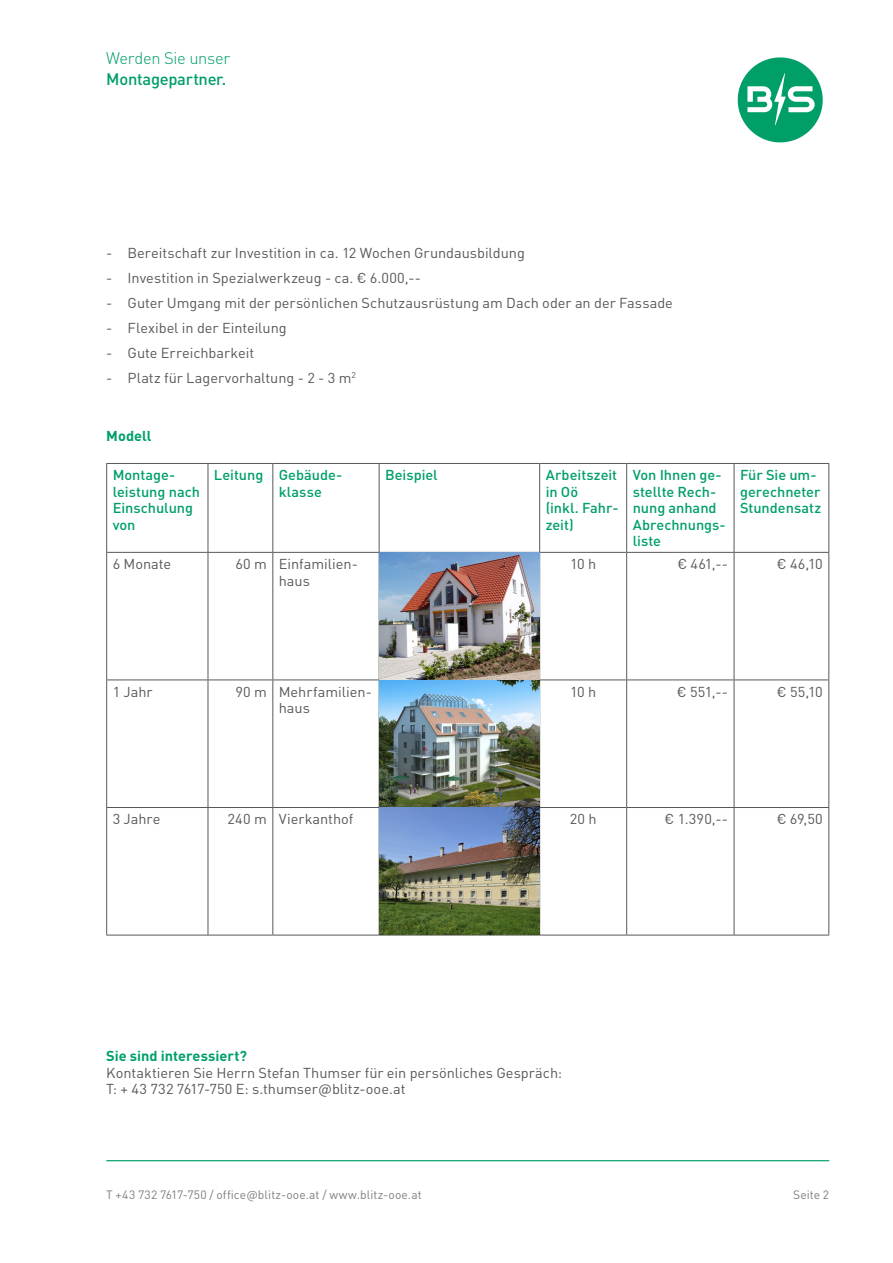
<style>
.page{position:relative;width:893px;height:1263px;background:#fff}
.page>*{position:absolute;margin:0;border:0;box-sizing:border-box;transform-origin:0 0}
.t1{font:500 16.5px "DIN Pro";letter-spacing:-.02em;color:#009f68}
.t2{font:300 16.5px "DIN Pro";letter-spacing:-.02em;color:#009f68}
.BVS_Fließtext{font:14.25px/16.5px "DIN Pro";color:#57585a}
.BVS_Fließtext-2{font:500 14.25px/16.5px "DIN Pro";color:#009f68}
.BVS_Zwischentitel{font:700 14.25px "DIN Pro";color:#009f68}
.t3{font:12px "DIN Pro";letter-spacing:.01em;color:#7e7d7f}
</style>
<div class="page">
<hr style="left:106px;top:1160px;width:723px;height:1px;background:#009f68">
<div style="left:738px;top:57px;width:85px;height:85px;background:#009f68;border-radius:50%"></div>
<svg style="left:747px;top:73px;width:68px;height:52px"></svg>
<hr style="left:106px;top:463px;width:102px;height:1px;background:#57585a">
<hr style="left:106px;top:464px;width:1px;height:88px;background:#57585a">
<hr style="left:208px;top:463px;width:65px;height:1px;background:#57585a">
<hr style="left:208px;top:464px;width:1px;height:88px;background:#57585a">
<hr style="left:273px;top:463px;width:106px;height:1px;background:#57585a">
<hr style="left:272px;top:464px;width:1px;height:88px;background:#57585a">
<hr style="left:379px;top:463px;width:161px;height:1px;background:#57585a">
<hr style="left:379px;top:464px;width:1px;height:88px;background:#57585a">
<hr style="left:540px;top:463px;width:87px;height:1px;background:#57585a">
<hr style="left:539px;top:464px;width:1px;height:88px;background:#57585a">
<hr style="left:627px;top:463px;width:107px;height:1px;background:#57585a">
<hr style="left:626px;top:464px;width:1px;height:88px;background:#57585a">
<hr style="left:734px;top:463px;width:95px;height:1px;background:#57585a">
<hr style="left:734px;top:464px;width:1px;height:88px;background:#57585a">
<hr style="left:828px;top:464px;width:1px;height:88px;background:#57585a">
<hr style="left:106px;top:552px;width:102px;height:1px;background:#57585a">
<hr style="left:106px;top:553px;width:1px;height:126px;background:#57585a">
<hr style="left:208px;top:552px;width:65px;height:1px;background:#57585a">
<hr style="left:208px;top:553px;width:1px;height:126px;background:#57585a">
<hr style="left:273px;top:552px;width:106px;height:1px;background:#57585a">
<hr style="left:272px;top:553px;width:1px;height:126px;background:#57585a">
<hr style="left:379px;top:552px;width:161px;height:1px;background:#57585a">
<hr style="left:540px;top:552px;width:87px;height:1px;background:#57585a">
<hr style="left:539px;top:553px;width:1px;height:126px;background:#57585a">
<hr style="left:627px;top:552px;width:107px;height:1px;background:#57585a">
<hr style="left:626px;top:553px;width:1px;height:126px;background:#57585a">
<hr style="left:734px;top:552px;width:95px;height:1px;background:#57585a">
<hr style="left:734px;top:553px;width:1px;height:126px;background:#57585a">
<hr style="left:828px;top:553px;width:1px;height:126px;background:#57585a">
<hr style="left:106px;top:679px;width:102px;height:1px;background:#57585a">
<hr style="left:106px;top:680px;width:1px;height:127px;background:#57585a">
<hr style="left:208px;top:679px;width:65px;height:1px;background:#57585a">
<hr style="left:208px;top:680px;width:1px;height:127px;background:#57585a">
<hr style="left:273px;top:679px;width:106px;height:1px;background:#57585a">
<hr style="left:272px;top:680px;width:1px;height:127px;background:#57585a">
<hr style="left:379px;top:679px;width:161px;height:1px;background:#57585a">
<hr style="left:540px;top:679px;width:87px;height:1px;background:#57585a">
<hr style="left:539px;top:680px;width:1px;height:127px;background:#57585a">
<hr style="left:627px;top:679px;width:107px;height:1px;background:#57585a">
<hr style="left:626px;top:680px;width:1px;height:127px;background:#57585a">
<hr style="left:734px;top:679px;width:95px;height:1px;background:#57585a">
<hr style="left:734px;top:680px;width:1px;height:127px;background:#57585a">
<hr style="left:828px;top:680px;width:1px;height:127px;background:#57585a">
<hr style="left:106px;top:807px;width:102px;height:1px;background:#57585a">
<hr style="left:106px;top:808px;width:1px;height:127px;background:#57585a">
<hr style="left:208px;top:807px;width:65px;height:1px;background:#57585a">
<hr style="left:208px;top:808px;width:1px;height:127px;background:#57585a">
<hr style="left:273px;top:807px;width:106px;height:1px;background:#57585a">
<hr style="left:272px;top:808px;width:1px;height:127px;background:#57585a">
<hr style="left:379px;top:807px;width:161px;height:1px;background:#57585a">
<hr style="left:540px;top:807px;width:87px;height:1px;background:#57585a">
<hr style="left:539px;top:808px;width:1px;height:127px;background:#57585a">
<hr style="left:627px;top:807px;width:107px;height:1px;background:#57585a">
<hr style="left:626px;top:808px;width:1px;height:127px;background:#57585a">
<hr style="left:734px;top:807px;width:95px;height:1px;background:#57585a">
<hr style="left:734px;top:808px;width:1px;height:127px;background:#57585a">
<hr style="left:828px;top:808px;width:1px;height:127px;background:#57585a">
<hr style="left:106px;top:935px;width:102px;height:1px;background:#57585a">
<hr style="left:208px;top:935px;width:65px;height:1px;background:#57585a">
<hr style="left:273px;top:935px;width:106px;height:1px;background:#57585a">
<hr style="left:379px;top:935px;width:161px;height:1px;background:#57585a">
<hr style="left:540px;top:935px;width:87px;height:1px;background:#57585a">
<hr style="left:627px;top:935px;width:107px;height:1px;background:#57585a">
<hr style="left:734px;top:935px;width:95px;height:1px;background:#57585a">
<img style="left:379px;top:553px;width:160px;height:382px">
<p class="t2" style="left:106px;top:46px;width:125px">Werden Sie unser</p>
<p class="t1" style="left:106px;top:67px;width:122px">Montagepartner.</p>
<p class="BVS_Fließtext" style="left:106px;top:244px;width:420px">- Bereitschaft zur Investition in ca. 12 Wochen Grundausbildung</p>
<p class="BVS_Fließtext" style="left:106px;top:269px;width:316px">- Investition in Spezialwerkzeug - ca. € 6.000,--</p>
<p class="BVS_Fließtext" style="left:106px;top:294px;width:568px">- Guter Umgang mit der persönlichen Schutzausrüstung am Dach oder an der Fassade</p>
<p class="BVS_Fließtext" style="left:106px;top:319px;width:182px">- Flexibel in der Einteilung</p>
<p class="BVS_Fließtext" style="left:106px;top:344px;width:149px">- Gute Erreichbarkeit</p>
<p class="BVS_Fließtext" style="left:106px;top:369px;width:251px">- Platz für Lagervorhaltung - 2 - 3 m<sup>2</sup></p>
<p class="BVS_Zwischentitel" style="left:106px;top:426px;width:47px">Modell</p>
<p class="BVS_Fließtext-2" style="left:113px;top:466px;width:89px">Montage&shy;leistung nach<br>Einschulung von</p>
<p class="BVS_Fließtext-2" style="left:214px;top:466px;width:51px">Leitung</p>
<p class="BVS_Fließtext-2" style="left:279px;top:466px;width:65px">Gebäude&shy;klasse</p>
<p class="BVS_Fließtext-2" style="left:385px;top:466px;width:54px">Beispiel</p>
<p class="BVS_Fließtext-2" style="left:546px;top:466px;width:74px">Arbeitszeit in Oö<br>(inkl. Fahr&shy;zeit)</p>
<p class="BVS_Fließtext-2" style="left:633px;top:466px;width:95px">Von Ihnen ge&shy;stellte Rech&shy;nung anhand<br>Abrechnungs&shy;liste</p>
<p class="BVS_Fließtext-2" style="left:740px;top:466px;width:83px">Für Sie um&shy;gerechneter<br>Stundensatz</p>
<p class="BVS_Fließtext" style="left:113px;top:555px;width:60px">6 Monate</p>
<p class="BVS_Fließtext" style="left:235px;top:555px;width:33px">60 m</p>
<p class="BVS_Fließtext" style="left:279px;top:555px;width:81px">Einfamilien&shy;haus</p>
<p class="BVS_Fließtext" style="left:570px;top:555px;width:28px">10 h</p>
<p class="BVS_Fließtext" style="left:677px;top:555px;width:52px">€ 461,--</p>
<p class="BVS_Fließtext" style="left:777px;top:555px;width:48px">€ 46,10</p>
<p class="BVS_Fließtext" style="left:113px;top:683px;width:42px">1 Jahr</p>
<p class="BVS_Fließtext" style="left:235px;top:683px;width:33px">90 m</p>
<p class="BVS_Fließtext" style="left:279px;top:683px;width:95px">Mehrfamilien&shy;haus</p>
<p class="BVS_Fließtext" style="left:570px;top:683px;width:28px">10 h</p>
<p class="BVS_Fließtext" style="left:677px;top:683px;width:53px">€ 551,--</p>
<p class="BVS_Fließtext" style="left:777px;top:683px;width:47px">€ 55,10</p>
<p class="BVS_Fließtext" style="left:113px;top:810px;width:49px">3 Jahre</p>
<p class="BVS_Fließtext" style="left:227px;top:810px;width:41px">240 m</p>
<p class="BVS_Fließtext" style="left:279px;top:810px;width:76px">Vierkanthof</p>
<p class="BVS_Fließtext" style="left:570px;top:810px;width:28px">20 h</p>
<p class="BVS_Fließtext" style="left:665px;top:810px;width:65px">€ 1.390,--</p>
<p class="BVS_Fließtext" style="left:777px;top:810px;width:48px">€ 69,50</p>
<p class="BVS_Zwischentitel" style="left:106px;top:1047px;width:142px">Sie sind interessiert?</p>
<p class="BVS_Fließtext" style="left:106px;top:1064px;width:457px">Kontaktieren Sie Herrn Stefan Thumser für ein persönliches Gespräch:</p>
<p class="BVS_Fließtext" style="left:106px;top:1080px;width:301px">T: + 43 732 7617-750 E: s.thumser@blitz-ooe.at</p>
<p class="t3" style="left:106px;top:1187px;width:317px">T +43 732 7617-750 / office@blitz-ooe.at / www.blitz-ooe.at</p>
<p class="t3" style="left:793px;top:1187px;width:38px">Seite 2</p>
</div>
